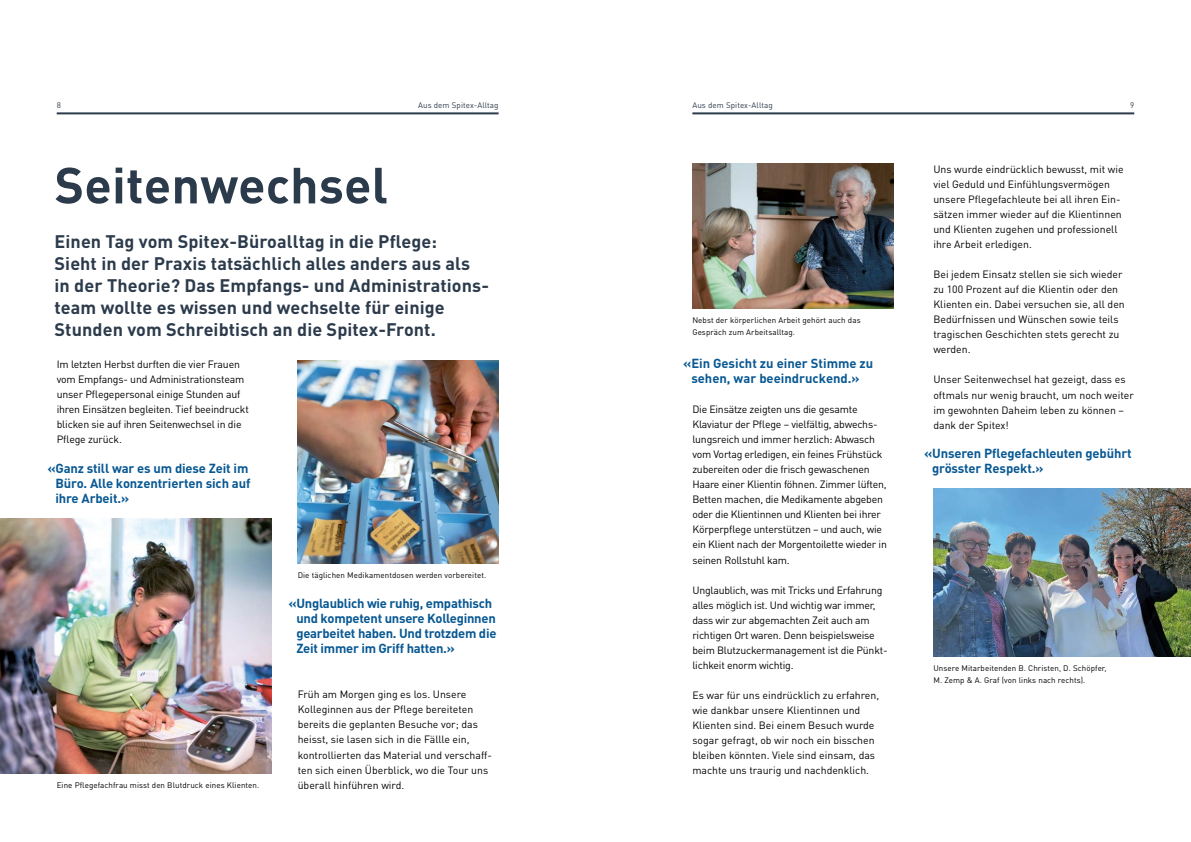
<style>
.page{position:relative;width:1191px;height:842px;background:#fff}
.page>*{position:absolute;margin:0;border:0;box-sizing:border-box;transform-origin:0 0}
.t1{font:700 50px "DIN Pro";letter-spacing:.005em;color:#2c3b4c}
.t2{font:700 18px/22px "DIN Pro";letter-spacing:.005em;color:#2c3b4c}
.t3{font:700 13px/15px "DIN Pro";letter-spacing:-.01em;color:#085893}
.t4{font:10.5px/15px "DIN Pro";letter-spacing:-.01em;color:#000}
.t5{font:8px/12px "DIN Pro";letter-spacing:.01em;color:#000}
.t6{font:8px "DIN Pro";letter-spacing:.01em;color:#2c3b4c}
</style>
<div class="page">
<img style="left:0;top:518px;width:272px;height:255px">
<img style="left:692px;top:163px;width:201px;height:145px">
<img style="left:298px;top:361px;width:200px;height:202px">
<img style="left:933px;top:489px;width:258px;height:167px">
<hr style="left:692px;top:112px;width:442px;height:2px;background:#2c3b4c">
<hr style="left:57px;top:112px;width:441px;height:2px;background:#2c3b4c">
<p class="t6" style="left:57px;top:100px;width:6px">8</p>
<p class="t6" style="left:418px;top:100px;width:82px">Aus dem Spitex-Alltag</p>
<p class="t6" style="left:692px;top:100px;width:82px">Aus dem Spitex-Alltag</p>
<p class="t6" style="left:1130px;top:100px;width:6px">9</p>
<h1 class="t1" style="left:55px;top:152px;width:335px">Seitenwechsel</h1>
<p class="t2" style="left:55px;top:230px;width:436px">Einen Tag vom Spitex-Büroalltag in die Pflege:<br>Sieht in der Praxis tatsächlich alles anders aus als in der Theorie? Das Empfangs- und Administrations&shy;team wollte es wissen und wechselte für einige Stunden vom Schreibtisch an die Spitex-Front.</p>
<p class="t4" style="left:57px;top:357px;width:194px">Im letzten Herbst durften die vier Frauen vom Empfangs- und Administrationsteam unser Pflegepersonal einige Stunden auf ihren Einsätzen begleiten. Tief beeindruckt blicken sie auf ihren Seitenwechsel in die Pflege zurück.</p>
<p class="t3" style="left:56px;top:461px;width:196px;text-indent:-8px">«Ganz still war es um diese Zeit im<br>Büro. Alle konzentrierten sich auf ihre Arbeit.»</p>
<p class="t5" style="left:57px;top:779px;width:204px">Eine Pflegefachfrau misst den Blutdruck eines Klienten.</p>
<p class="t5" style="left:298px;top:569px;width:190px">Die täglichen Medikamentdosen werden vorbereitet.</p>
<p class="t3" style="left:296px;top:596px;width:201px;text-indent:-8px">«Unglaublich wie ruhig, empathisch und kompetent unsere Kolleginnen gearbeitet haben. Und trotzdem die Zeit immer im Griff hatten.»</p>
<p class="t4" style="left:298px;top:687px;width:196px">Früh am Morgen ging es los. Unsere Kolleginnen aus der Pflege bereiteten bereits die geplanten Besuche vor; das heisst, sie lasen sich in die Fällle ein, kontrollierten das Material und verschaff&shy;ten sich einen Überblick, wo die Tour uns überall hinführen wird.</p>
<p class="t5" style="left:692px;top:314px;width:170px">Nebst der körperlichen Arbeit gehört auch das<br>Gespräch zum Arbeitsalltag.</p>
<p class="t3" style="left:683px;top:356px;width:192px;text-align:center">«Ein Gesicht zu einer Stimme zu sehen, war beeindruckend.»</p>
<p class="t4" style="left:692px;top:402px;width:196px">Die Einsätze zeigten uns die gesamte Klaviatur der Pflege – vielfältig, abwechs&shy;lungsreich und immer herzlich: Abwasch vom Vortag erledigen, ein feines Frühstück zubereiten oder die frisch gewaschenen Haare einer Klientin föhnen. Zimmer lüften, Betten machen, die Medikamente abgeben oder die Klientinnen und Klienten bei ihrer Körperpflege unterstützen – und auch, wie ein Klient nach der Morgentoilette wieder in seinen Rollstuhl kam.</p>
<p class="t4" style="left:692px;top:582px;width:197px">Unglaublich, was mit Tricks und Erfahrung alles möglich ist. Und wichtig war immer, dass wir zur abgemachten Zeit auch am richtigen Ort waren. Denn beispielsweise beim Blutzuckermanagement ist die Pünkt&shy;lichkeit enorm wichtig.</p>
<p class="t4" style="left:692px;top:687px;width:188px">Es war für uns eindrücklich zu erfahren, wie dankbar unsere Klientinnen und Klienten sind. Bei einem Besuch wurde sogar gefragt, ob wir noch ein bisschen bleiben könnten. Viele sind einsam, das machte uns traurig und nachdenklich.</p>
<p class="t4" style="left:933px;top:162px;width:192px">Uns wurde eindrücklich bewusst, mit wie viel Geduld und Einfühlungsvermögen unsere Pflegefachleute bei all ihren Ein&shy;sätzen immer wieder auf die Klientinnen und Klienten zugehen und professionell ihre Arbeit erledigen.</p>
<p class="t4" style="left:933px;top:267px;width:193px">Bei jedem Einsatz stellen sie sich wieder zu 100 Prozent auf die Klientin oder den Klienten ein. Dabei versuchen sie, all den Bedürfnissen und Wünschen sowie teils tragischen Geschichten stets gerecht zu werden.</p>
<p class="t4" style="left:933px;top:372px;width:202px">Unser Seitenwechsel hat gezeigt, dass es oftmals nur wenig braucht, um noch weiter im gewohnten Daheim leben zu können – dank der Spitex!</p>
<p class="t3" style="left:932px;top:446px;width:201px;text-indent:-8px">«Unseren Pflegefachleuten gebührt grösster Respekt.»</p>
<p class="t5" style="left:933px;top:662px;width:175px">Unsere Mitarbeitenden B. Christen, D. Schöpfer,<br>M. Zemp &amp; A. Graf (von links nach rechts).</p>
</div>
